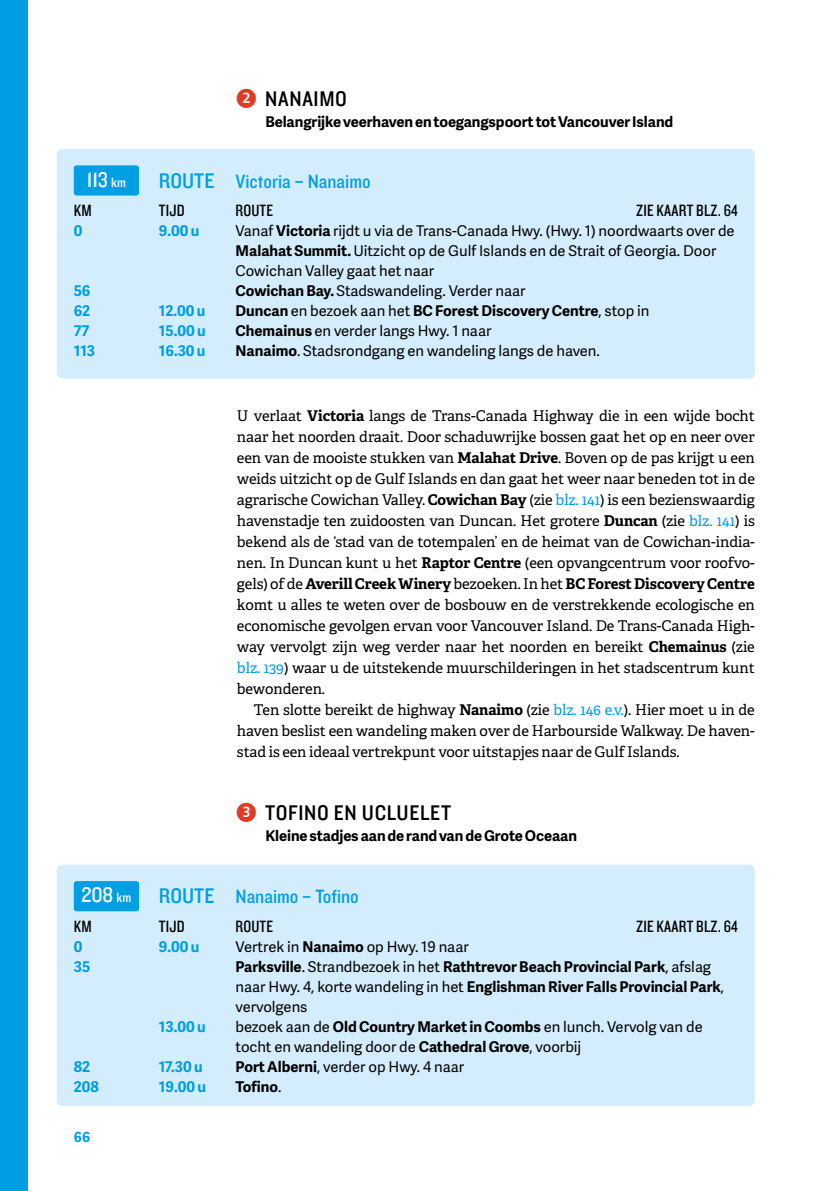
<style>
.page{position:relative;width:840px;height:1191px;background:#fff}
.page>*{position:absolute;margin:0;border:0;box-sizing:border-box;transform-origin:0 0}
.t1{font:22px "Knockout 30 Junior Welterwt";letter-spacing:.03em;color:#000}
.t2{font:22px "Knockout 30 Junior Welterwt";color:#fff}
.t3{font:20px "Knockout 30 Junior Welterwt";color:#009fe3}
.t4{font:17px "Knockout 29 Junior Ltweight";letter-spacing:.01em;color:#000}
.t5{font:14.8px/21px "Adelle";letter-spacing:-.005em;color:#000;text-align:justify}
.t6{font:14.8px/20px "Adelle Sans";color:#000}
.t7{font:700 14.8px/20px "Adelle Sans";letter-spacing:-.005em;color:#000}
.t8{font:700 14.8px "Adelle Sans";color:#009fe3}
.t9{font:700 14px "Adelle Sans";color:#009fe3}
.s1{font-family:"Zahlen Kreis Quadr Stern";font-size:28px;color:#e03b26}
.s2{font-size:14px}
.s3{font-size:22px}
.s4{font-weight:700}
.s5{font-weight:400}
.s6{color:#009fe3}
</style>
<div class="page">
<div style="left:57px;top:149px;width:697px;height:229px;background:#d4edfc;border-radius:6px"></div>
<div style="left:74px;top:165px;width:65px;height:30px;background:#009fe3;border-radius:3px"></div>
<div style="left:57px;top:864px;width:697px;height:242px;background:#d4edfc;border-radius:6px"></div>
<div style="left:74px;top:881px;width:65px;height:30px;background:#009fe3;border-radius:3px"></div>
<div style="left:0;top:0;width:28px;height:1191px;background:#009fe3"></div>
<h1 class="t1" style="left:237px;top:84px;width:112px"><span class="s1">B</span> NANAIMO</h1>
<p class="t7" style="left:265px;top:111px;width:409px">Belangrijke veerhaven en toegangspoort tot Vancouver Island</p>
<h1 class="t2" style="left:87px;top:165px;width:41px">113 <span class="s2">km</span></h1>
<h2 class="t3" style="left:159px;top:167px;width:213px"><span class="s3">ROUTE</span> Victoria – Nanaimo</h2>
<p class="t4" style="left:74px;top:200px;width:20px">KM</p>
<p class="t4" style="left:159px;top:200px;width:27px">TIJD</p>
<p class="t4" style="left:235px;top:200px;width:39px">ROUTE</p>
<p class="t4" style="left:636px;top:200px;width:103px">ZIE KAART BLZ. 64</p>
<p class="t8" style="left:74px;top:220px;width:10px">0</p>
<p class="t8" style="left:159px;top:220px;width:42px">9.00 u</p>
<p class="t6" style="left:235px;top:220px;width:500px">Vanaf <span class="s4">Victoria</span> rijdt u via de Trans-Canada Hwy. (Hwy. 1) noordwaarts over de<br><span class="s4">Malahat Summit.</span> Uitzicht op de Gulf Islands en de Strait of Georgia. Door<br>Cowichan Valley gaat het naar</p>
<p class="t8" style="left:74px;top:280px;width:18px">56</p>
<p class="t6" style="left:235px;top:280px;width:291px"><span class="s4">Cowichan Bay.</span> Stadswandeling. Verder naar</p>
<p class="t8" style="left:74px;top:300px;width:18px">62</p>
<p class="t8" style="left:159px;top:300px;width:48px">12.00 u</p>
<p class="t7" style="left:235px;top:300px;width:415px">Duncan <span class="s5">en bezoek aan het</span> BC Forest Discovery Centre<span class="s5">, stop in</span></p>
<p class="t8" style="left:74px;top:320px;width:17px">77</p>
<p class="t8" style="left:159px;top:320px;width:48px">15.00 u</p>
<p class="t6" style="left:235px;top:320px;width:257px"><span class="s4">Chemainus</span> en verder langs Hwy. 1 naar</p>
<p class="t8" style="left:74px;top:340px;width:23px">113</p>
<p class="t8" style="left:159px;top:340px;width:48px">16.30 u</p>
<p class="t6" style="left:235px;top:340px;width:366px"><span class="s4">Nanaimo</span>. Stadsrondgang en wandeling langs de haven.</p>
<p class="t5" style="left:237px;top:406px;width:519px">U verlaat <span class="s4">Victoria</span> langs de Trans-Canada Highway die in een wijde bocht naar het noorden draait. Door schaduwrijke bossen gaat het op en neer over een van de mooiste stukken van <span class="s4">Malahat Drive</span>. Boven op de pas krijgt u een weids uitzicht op de Gulf Islands en dan gaat het weer naar beneden tot in de agrarische Cowichan Valley. <span class="s4">Cowichan Bay</span> (zie <span class="s6">blz. 141</span>) is een bezienswaardig havenstadje ten zuidoosten van Duncan. Het grotere <span class="s4">Duncan</span> (zie <span class="s6">blz. 141</span>) is bekend als de ‘stad van de totempalen’ en de heimat van de Cowichan-india&shy;nen. In Duncan kunt u het <span class="s4">Raptor Centre</span> (een opvangcentrum voor roofvo&shy;gels) of de <span class="s4">Averill Creek Winery</span> bezoeken. In het <span class="s4">BC Forest Discovery Centre </span>komt u alles te weten over de bosbouw en de verstrekkende ecologische en economische gevolgen ervan voor Vancouver Island. De Trans-Canada High&shy;way vervolgt zijn weg verder naar het noorden en bereikt <span class="s4">Chemainus</span> (zie <span class="s6">blz. 139</span>) waar u de uitstekende muurschilderingen in het stadscentrum kunt bewonderen.</p>
<p class="t5" style="left:237px;top:700px;width:519px;text-indent:17px">Ten slotte bereikt de highway <span class="s4">Nanaimo</span> (zie <span class="s6">blz. 146 e.v.</span>). Hier moet u in de haven beslist een wandeling maken over de Harbourside Walkway. De haven&shy;stad is een ideaal vertrekpunt voor uitstapjes naar de Gulf Islands.</p>
<h1 class="t1" style="left:237px;top:798px;width:215px"><span class="s1">C</span> TOFINO EN UCLUELET</h1>
<p class="t7" style="left:265px;top:825px;width:313px">Kleine stadjes aan de rand van de Grote Oceaan</p>
<h1 class="t2" style="left:81px;top:880px;width:51px">208 <span class="s2">km</span></h1>
<h2 class="t3" style="left:159px;top:883px;width:201px"><span class="s3">ROUTE</span> Nanaimo – Tofino</h2>
<p class="t4" style="left:74px;top:915px;width:20px">KM</p>
<p class="t4" style="left:159px;top:915px;width:27px">TIJD</p>
<p class="t4" style="left:235px;top:915px;width:39px">ROUTE</p>
<p class="t4" style="left:636px;top:915px;width:103px">ZIE KAART BLZ. 64</p>
<p class="t8" style="left:74px;top:936px;width:10px">0</p>
<p class="t8" style="left:159px;top:936px;width:42px">9.00 u</p>
<p class="t6" style="left:235px;top:936px;width:235px">Vertrek in <span class="s4">Nanaimo</span> op Hwy. 19 naar</p>
<p class="t8" style="left:74px;top:956px;width:18px">35</p>
<p class="t7" style="left:235px;top:956px;width:490px">Parksville<span class="s5">. Strandbezoek in het</span> Rathtrevor Beach Provincial Park<span class="s5">, afslag naar Hwy. 4, korte wandeling in het</span> Englishman River Falls Provincial Park<span class="s5">, vervolgens</span></p>
<p class="t8" style="left:159px;top:1015px;width:48px">13.00 u</p>
<p class="t6" style="left:235px;top:1016px;width:468px">bezoek aan de <span class="s4">Old Country Market in Coombs</span> en lunch. Vervolg van de tocht en wandeling door de <span class="s4">Cathedral Grove</span>, voorbij</p>
<p class="t8" style="left:74px;top:1055px;width:18px">82</p>
<p class="t8" style="left:159px;top:1055px;width:45px">17.30 u</p>
<p class="t6" style="left:235px;top:1056px;width:230px"><span class="s4">Port Alberni</span>, verder op Hwy. 4 naar</p>
<p class="t8" style="left:74px;top:1075px;width:27px">208</p>
<p class="t8" style="left:159px;top:1075px;width:48px">19.00 u</p>
<p class="t7" style="left:235px;top:1076px;width:48px">Tofino<span class="s5">.</span></p>
<p class="t9" style="left:74px;top:1126px;width:18px">66</p>
</div>
